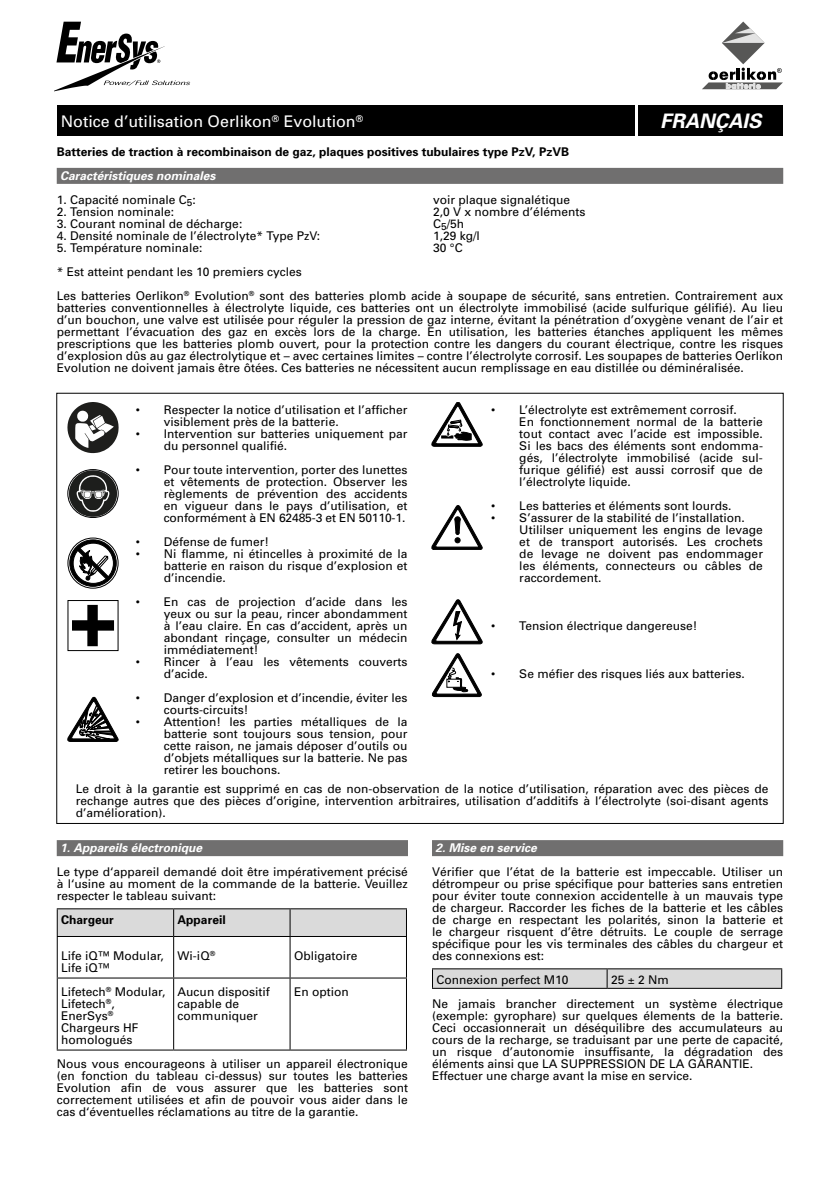
<style>
.page{position:relative;width:840px;height:1191px;background:#fff}
.page>*{position:absolute;margin:0;border:0;box-sizing:border-box;transform-origin:0 0}
.t1{font:italic 700 20px "Univers";color:#fff}
.t2{font:16px "Univers";color:#fff}
.t3{font:12px/12px "Univers";color:#000}
.t4{font:700 12px "Univers";color:#000}
.t5{font:italic 700 12px "Univers";color:#fff}
</style>
<div class="page">
<div style="left:57px;top:840px;width:351px;height:16px;background:#706f6f"></div>
<svg style="left:57px;top:908px;width:350px;height:28px;background:#cfcfcf"></svg>
<hr style="left:57px;top:936px;width:116px;height:1px;background:#000">
<hr style="left:57px;top:937px;width:1px;height:40px;background:#000">
<hr style="left:173px;top:936px;width:117px;height:1px;background:#000">
<hr style="left:173px;top:937px;width:1px;height:40px;background:#000">
<hr style="left:290px;top:936px;width:117px;height:1px;background:#000">
<hr style="left:289px;top:937px;width:1px;height:40px;background:#000">
<hr style="left:406px;top:937px;width:1px;height:40px;background:#000">
<hr style="left:57px;top:977px;width:116px;height:1px;background:#000">
<hr style="left:57px;top:978px;width:1px;height:71px;background:#000">
<hr style="left:173px;top:977px;width:117px;height:1px;background:#000">
<hr style="left:173px;top:978px;width:1px;height:71px;background:#000">
<hr style="left:290px;top:977px;width:117px;height:1px;background:#000">
<hr style="left:289px;top:978px;width:1px;height:71px;background:#000">
<hr style="left:406px;top:978px;width:1px;height:71px;background:#000">
<hr style="left:57px;top:1049px;width:116px;height:1px;background:#000">
<hr style="left:173px;top:1049px;width:117px;height:1px;background:#000">
<hr style="left:290px;top:1049px;width:117px;height:1px;background:#000">
<div style="left:432px;top:840px;width:350px;height:16px;background:#706f6f"></div>
<svg style="left:432px;top:968px;width:349px;height:19px;background:#cdcdcd"></svg>
<hr style="left:432px;top:987px;width:174px;height:1px;background:#000">
<hr style="left:606px;top:987px;width:175px;height:1px;background:#000">
<div style="left:57px;top:105px;width:577px;height:31px;background:#000"></div>
<div style="left:638px;top:105px;width:144px;height:31px;background:#000"></div>
<svg style="left:55px;top:22px;width:135px;height:70px"></svg>
<div style="left:57px;top:168px;width:725px;height:16px;background:#706f6f"></div>
<svg style="left:431px;top:402px;width:51px;height:44px"></svg>
<svg style="left:67px;top:402px;width:51px;height:51px"></svg>
<div style="left:67px;top:469px;width:51px;height:49px;border:1px solid #020203;border-radius:50%"></div>
<svg style="left:69px;top:470px;width:48px;height:47px"></svg>
<svg style="left:68px;top:538px;width:50px;height:50px"></svg>
<div style="left:68px;top:538px;width:50px;height:50px;border:1px solid #000;border-radius:50%"></div>
<div style="left:70px;top:540px;width:46px;height:46px;background:#000;border-radius:50%"></div>
<div style="left:69px;top:539px;width:47px;height:47px;border:1px solid #000;border-radius:50%"></div>
<svg style="left:73px;top:543px;width:40px;height:40px"></svg>
<div style="left:73px;top:543px;width:40px;height:40px;border:1px solid #000;border-radius:50%"></div>
<svg style="left:77px;top:547px;width:32px;height:33px"></svg>
<svg style="left:67px;top:697px;width:51px;height:44px"></svg>
<svg style="left:431px;top:599px;width:51px;height:45px"></svg>
<svg style="left:431px;top:505px;width:51px;height:45px"></svg>
<div style="left:67px;top:600px;width:51px;height:51px;border:1px solid #000"></div>
<svg style="left:72px;top:605px;width:42px;height:41px"></svg>
<svg style="left:431px;top:653px;width:51px;height:44px"></svg>
<svg style="left:702px;top:22px;width:80px;height:67px"></svg>
<h2 class="t2" style="left:61px;top:112px;width:304px">Notice d’utilisation Oerlikon<sup>®</sup> Evolution<sup>®</sup></h2>
<h1 class="t1" style="left:660px;top:109px;width:103px">fra nça is</h1>
<p class="t4" style="left:57px;top:145px;width:513px">Batteries de traction à recombinaison de gaz, plaques positives tubulaires type PzV, PzVB</p>
<p class="t5" style="left:60px;top:169px;width:157px">Caractéristiques nominales</p>
<p class="t3" style="left:57px;top:194px;width:140px">1. Capacité nominale C<sub>5</sub>:</p>
<p class="t3" style="left:433px;top:194px;width:138px">voir plaque signalétique</p>
<p class="t3" style="left:57px;top:206px;width:119px">2. Tension nominale:</p>
<p class="t3" style="left:433px;top:206px;width:154px">2,0 V x nombre d’éléments</p>
<p class="t3" style="left:57px;top:218px;width:187px">3. Courant nominal de décharge:</p>
<p class="t3" style="left:433px;top:218px;width:32px">C<sub>5</sub>/5h</p>
<p class="t3" style="left:57px;top:230px;width:264px">4. Densité nominale de l’électrolyte* Type PzV:</p>
<p class="t3" style="left:433px;top:230px;width:48px">1,29 kg/l</p>
<p class="t3" style="left:57px;top:242px;width:147px">5. Température nominale:</p>
<p class="t3" style="left:433px;top:242px;width:31px">30 °C</p>
<p class="t3" style="left:57px;top:260px;width:727px;line-height:24px">* Est atteint pendant les 10 premiers cycles<br>Les batteries Oerlikon<sup>®</sup> Evolution<sup>®</sup> sont des batteries plomb acide à soupape de sécurité, sans entretien. Contrairement aux</p>
<p class="t3" style="left:57px;top:302px;width:727px;text-align:justify">batteries conventionnelles à électrolyte liquide, ces batteries ont un électrolyte immobilisé (acide sulfurique gélifié). Au lieu d’un bouchon, une valve est utilisée pour réguler la pression de gaz interne, évitant la pénétration d’oxygène venant de l’air et permettant l’évacuation des gaz en excès lors de la charge. En utilisation, les batteries étanches appliquent les mêmes prescriptions que les batteries plomb ouvert, pour la protection contre les dangers du courant électrique, contre les risques d’explosion dûs au gaz électrolytique et – avec certaines limites – contre l’électrolyte corrosif. Les soupapes de batteries Oerlikon Evolution ne doivent jamais être ôtées. Ces batteries ne nécessitent aucun remplissage en eau distillée ou déminéralisée.</p>
<p class="t3" style="left:164px;top:404px;width:245px;text-indent:-28px">• Respecter la notice d’utilisation et l’afficher visiblement près de la batterie.</p>
<p class="t3" style="left:164px;top:428px;width:245px;text-indent:-28px">• Intervention sur batteries uniquement par du personnel qualifié.</p>
<p class="t3" style="left:164px;top:464px;width:245px;text-align:justify;text-indent:-28px">• Pour toute intervention, porter des lunettes et vêtements de protection. Observer les règlements de prévention des accidents en vigueur dans le pays d’utilisation, et conformément à EN 62485-3 et EN 50110-1.</p>
<p class="t3" style="left:136px;top:536px;width:135px">• Défense de fumer!</p>
<p class="t3" style="left:164px;top:548px;width:245px;text-align:justify;text-indent:-28px">• Ni flamme, ni étincelles à proximité de la batterie en raison du risque d’explosion et d’incendie.</p>
<p class="t3" style="left:164px;top:596px;width:245px;text-align:justify;text-indent:-28px">• En cas de projection d’acide dans les yeux ou sur la peau, rincer abondamment à l’eau claire. En cas d’accident, après un abondant rinçage, consulter un médecin immédiatement!</p>
<p class="t3" style="left:164px;top:656px;width:245px;text-indent:-28px">• Rincer à l’eau les vêtements couverts d’acide.</p>
<p class="t3" style="left:164px;top:692px;width:245px;text-indent:-28px">• Danger d’explosion et d’incendie, éviter les courts-circuits!</p>
<p class="t3" style="left:164px;top:716px;width:245px;text-align:justify;text-indent:-28px">• Attention! les parties métalliques de la batterie sont toujours sous tension, pour cette raison, ne jamais déposer d’outils ou d’objets métalliques sur la batterie. Ne pas retirer les bouchons.</p>
<p class="t3" style="left:519px;top:404px;width:245px;text-indent:-28px">• L’électrolyte est extrêmement corrosif.<br>En fonctionnement normal de la batterie tout contact avec l’acide est impossible.<br>Si les bacs des éléments sont endomma&shy;gés, l’électrolyte immobilisé (acide sul&shy;furique gélifié) est aussi corrosif que de l’électrolyte liquide.</p>
<p class="t3" style="left:491px;top:500px;width:242px">• Les batteries et éléments sont lourds.</p>
<p class="t3" style="left:519px;top:512px;width:245px;text-indent:-28px">• S’assurer de la stabilité de l’installation.<br>Utililser uniquement les engins de levage et de transport autorisés. Les crochets de levage ne doivent pas endommager les éléments, connecteurs ou câbles de raccordement.</p>
<p class="t3" style="left:491px;top:620px;width:208px">• Tension électrique dangereuse!</p>
<p class="t3" style="left:491px;top:668px;width:255px">• Se méfier des risques liés aux batteries.</p>
<p class="t3" style="left:76px;top:783px;width:694px;text-align:justify">Le droit à la garantie est supprimé en cas de non-observation de la notice d’utilisation, réparation avec des pièces de rechange autres que des pièces d’origine, intervention arbitraires, utilisation d’additifs à l’électrolyte (soi-disant agents d’amélioration).</p>
<p class="t5" style="left:60px;top:841px;width:144px">1. Appareils électronique</p>
<p class="t3" style="left:57px;top:866px;width:352px;text-align:justify">Le type d‘appareil demandé doit être impérativement précisé à l‘usine au moment de la commande de la batterie. Veuillez respecter le tableau suivant:</p>
<p class="t4" style="left:61px;top:913px;width:54px">Chargeur</p>
<p class="t4" style="left:177px;top:913px;width:50px">Appareil</p>
<p class="t3" style="left:61px;top:950px;width:104px">Life iQ™ Modular,<br>Life iQ™</p>
<p class="t3" style="left:177px;top:950px;width:39px">Wi-iQ<sup>®</sup></p>
<p class="t3" style="left:294px;top:950px;width:65px">Obligatoire</p>
<p class="t3" style="left:61px;top:986px;width:106px">Lifetech<sup>®</sup> Modular,<br>Lifetech<sup>®</sup>,<br>EnerSys<sup>®<br></sup>Chargeurs HF homologués</p>
<p class="t3" style="left:177px;top:986px;width:93px">Aucun dispositif capable de communiquer</p>
<p class="t3" style="left:294px;top:986px;width:56px">En option</p>
<p class="t3" style="left:57px;top:1058px;width:352px;text-align:justify">Nous vous encourageons à utiliser un appareil électronique (en fonction du tableau ci-dessus) sur toutes les batteries Evolution afin de vous assurer que les batteries sont correctement utilisées et afin de pouvoir vous aider dans le cas d‘éventuelles réclamations au titre de la garantie.</p>
<p class="t5" style="left:435px;top:841px;width:103px">2. Mise en service</p>
<p class="t3" style="left:432px;top:866px;width:352px;text-align:justify">Vérifier que l’état de la batterie est impeccable. Utiliser un détrompeur ou prise spécifique pour batteries sans entretien pour éviter toute connexion accidentelle à un mauvais type de chargeur. Raccorder les fiches de la batterie et les câbles de charge en respectant les polarités, sinon la batterie et le chargeur risquent d’être détruits. Le couple de serrage spécifique pour les vis terminales des câbles du chargeur et des connexions est:</p>
<p class="t3" style="left:436px;top:974px;width:134px">Connexion perfect M10</p>
<p class="t3" style="left:432px;top:968px;width:352px;line-height:24px;text-indent:179px">25 ± 2 Nm<br>Ne jamais brancher directement un système électrique</p>
<p class="t3" style="left:432px;top:1010px;width:352px">(exemple: gyrophare) sur quelques élements de la batterie.<br>Ceci occasionnerait un déséquilibre des accumulateurs au cours de la recharge, se traduisant par une perte de capacité, un risque d’autonomie insuffisante, la dégradation des éléments ainsi que LA SUPPRESSION DE LA GARANTIE.<br>Effectuer une charge avant la mise en service.</p>
</div>
